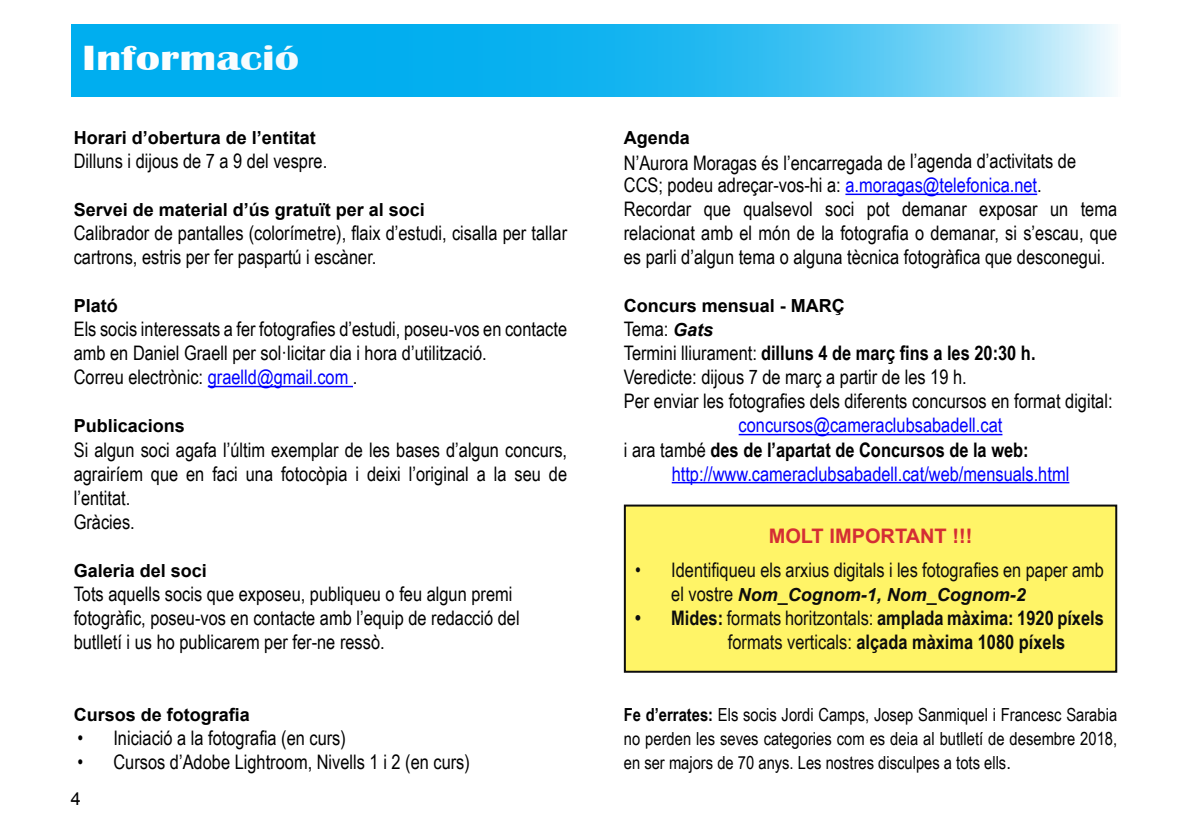
<style>
.page{position:relative;width:1191px;height:840px;background:#fff}
.page>*{position:absolute;margin:0;border:0;box-sizing:border-box;transform-origin:0 0}
.t1{font:700 36px "Britannic";color:#fff;scale:1.25 1}
.t2{font:20px/24px "Arial Narrow";color:#000}
.t3{font:700 20px/24px "Arial Narrow";color:#000}
.t4{font:20px "Arial Narrow";color:#00f}
.t5{font:700 20px "Arial";color:#d2232a}
.t6{font:18px/24px "Arial Narrow";color:#000;text-align:justify}
.t7{font:700 18px "Arial";color:#000}
.t8{font:italic 700 18px "Arial";color:#000}
.t9{font:18px "Arial";color:#000}
.s1{color:#00f}
.s2{font-family:"Arial";font-weight:700;font-style:italic;font-size:18px}
.s3{font-weight:700}
.s4{font-weight:400}
.s5{font-family:"Arial Narrow";font-weight:400;font-style:normal;font-size:20px}
.s6{font-size:20px}
</style>
<div class="page">
<svg style="left:71px;top:24px;width:1043px;height:72px;background:#31bdf1"></svg>
<hr style="left:208px;top:385px;width:145px;height:2px;background:#00f">
<hr style="left:845px;top:193px;width:192px;height:2px;background:#00f">
<hr style="left:738px;top:433px;width:264px;height:2px;background:#00f">
<hr style="left:672px;top:481px;width:397px;height:2px;background:#00f">
<div style="left:625px;top:505px;width:491px;height:166px;background:#fff467"></div>
<div style="left:624px;top:504px;width:493px;height:168px;border:2px solid #000"></div>
<h1 class="t1" style="left:82px;top:37px;width:175px">Informació</h1>
<p class="t7" style="left:74px;top:131px;width:244px">Horari d’obertura de l’entitat</p>
<p class="t2" style="left:74px;top:148px;width:255px">Dilluns i dijous de 7 a 9 del vespre.</p>
<p class="t7" style="left:74px;top:203px;width:353px">Servei de material d’ús gratuït per al soci</p>
<p class="t2" style="left:74px;top:220px;width:495px">Calibrador de pantalles (colorímetre), flaix d’estudi, cisalla per tallar cartrons, estris per fer paspartú i escàner.</p>
<p class="t7" style="left:74px;top:299px;width:46px">Plató</p>
<p class="t2" style="left:74px;top:316px;width:495px">Els socis interessats a fer fotografies d’estudi, poseu-vos en contacte amb en Daniel Graell per sol·licitar dia i hora d’utilització.<br>Correu electrònic: <span class="s1">graelld@gmail.com</span> .</p>
<p class="t7" style="left:74px;top:419px;width:113px">Publicacions</p>
<p class="t2" style="left:74px;top:436px;width:495px">Si algun soci agafa l’últim exemplar de les bases d’algun concurs, agrairíem que en faci una fotocòpia i deixi l’original a la seu de l’entitat.<br>Gràcies.</p>
<p class="t7" style="left:74px;top:563px;width:135px">Galeria del soci</p>
<p class="t2" style="left:74px;top:580px;width:447px">Tots aquells socis que exposeu, publiqueu o feu algun premi fotogràfic, poseu-vos en contacte amb l’equip de redacció del butlletí i us ho publicarem per fer-ne ressò.</p>
<p class="t7" style="left:74px;top:702px;width:178px">Cursos de fotografia</p>
<p class="t2" style="left:77px;top:727px;width:270px">• Iniciació a la fotografia (en curs)</p>
<p class="t2" style="left:77px;top:751px;width:394px">• Cursos d’Adobe Lightroom, Nivells 1 i 2 (en curs)</p>
<p class="t9" style="left:71px;top:791px;width:12px">4</p>
<p class="t7" style="left:624px;top:131px;width:68px">Agenda</p>
<p class="t2" style="left:624px;top:151px;width:454px;line-height:22px">N’Aurora Moragas és l’encarregada de l’agenda d’activitats de<br>CCS; podeu adreçar-vos-hi a: <span class="s1">a.moragas@telefonica.net</span>.</p>
<p class="t2" style="left:624px;top:199px;width:495px;text-align:justify">Recordar que qualsevol soci pot demanar exposar un tema relacionat amb el món de la fotografia o demanar, si s’escau, que es parli d’algun tema o alguna tècnica fotogràfica que desconegui.</p>
<p class="t7" style="left:624px;top:299px;width:223px">Concurs mensual - MARÇ</p>
<p class="t2" style="left:624px;top:319px;width:490px">Tema: <span class="s2">Gats<br></span>Termini lliurament: <span class="s3">dilluns 4 de març fins a les 20:30 h.<br></span>Veredicte: dijous 7 de març a partir de les 19 h.<br>Per enviar les fotografies dels diferents concursos en format digital:</p>
<p class="t4" style="left:738px;top:410px;width:265px">concursos@cameraclubsabadell.cat</p>
<p class="t3" style="left:624px;top:439px;width:406px"><span class="s4">i ara també</span> des de l’apartat de Concursos de la web:</p>
<p class="t4" style="left:671px;top:458px;width:399px">http://www.cameraclubsabadell.cat/web/mensuals.html</p>
<p class="t5" style="left:768px;top:523px;width:205px">MOLT IMPORTANT !!!</p>
<p class="t2" style="left:635px;top:557px;width:470px">• Identifiqueu els arxius digitals i les fotografies en paper amb</p>
<p class="t8" style="left:671px;top:587px;width:356px"><span class="s5">el vostre</span> Nom_Cognom-1, Nom_Cognom-2</p>
<p class="t3" style="left:728px;top:607px;width:377px;text-indent:-93px">• Mides: <span class="s4">formats horitzontals:</span> amplada màxima: 1920 píxels <span class="s4">formats verticals:</span> alçada màxima 1080 píxels</p>
<p class="t6" style="left:624px;top:703px;width:495px"><span class="s3">Fe d’errates:</span> Els socis Jordi Camps, Josep Sanmiquel i Francesc Sarabia no perden les seves categories com es deia al butlletí de desembre 2018, en ser majors de 70 anys. Les nostres disculpes a tots ells<span class="s6">.</span></p>
</div>
